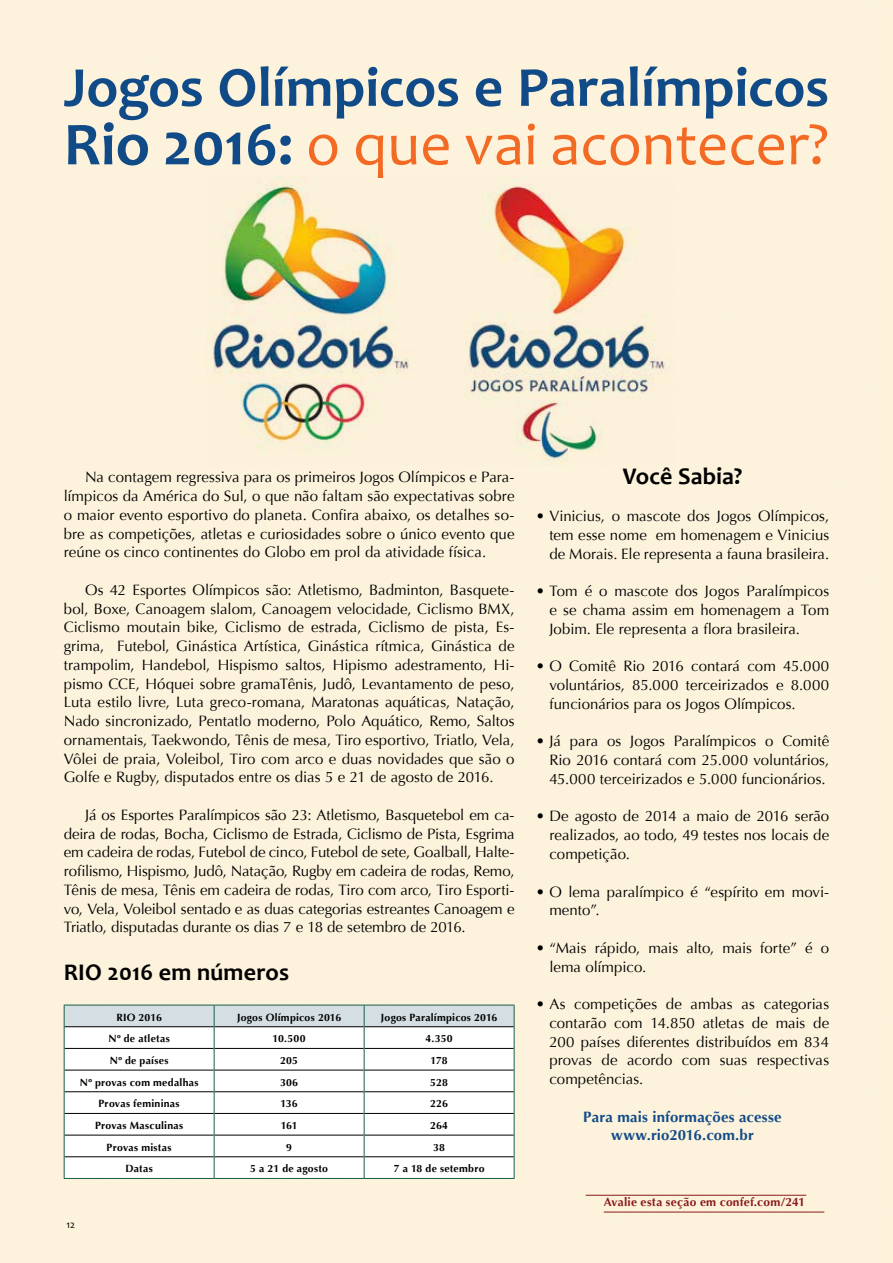
<style>
.page{position:relative;width:893px;height:1263px;background:#fff}
.page>*{position:absolute;margin:0;border:0;box-sizing:border-box;transform-origin:0 0}
.t1{font:61.5px "Candara";color:#f36a24}
.t2{font:700 57px "Candara";letter-spacing:-.005em;color:#104b87}
.t3{font:700 24px "Candara";letter-spacing:.005em;color:#000}
.t4{font:15px/18.8px "Optima";color:#000;text-align:justify}
.t5{font:700 15px/18.8px "Optima";letter-spacing:.01em;color:#124b88;text-align:center}
.t6{font:700 12px "Optima";letter-spacing:.02em;color:#891a1c}
.t7{font:700 10.5px "Optima";letter-spacing:.025em;color:#000}
.t8{font:10.5px "Candara";color:#000}
.s1{font-weight:700;color:#104b87}
</style>
<div class="page">
<img style="left:207px;top:177px;width:467px;height:288px">
<svg style="left:64px;top:1005px;width:451px;height:173px"></svg>
<hr style="left:64px;top:1178px;width:150px;height:1px;background:#195e44">
<hr style="left:214px;top:1178px;width:150px;height:1px;background:#195e44">
<hr style="left:364px;top:1178px;width:150px;height:1px;background:#195e44">
<hr style="left:586px;top:1195px;width:220px;height:1px;background:#891a1c">
<hr style="left:604px;top:1212px;width:220px;height:1px;background:#891a1c">
<h2 class="t2" style="left:64px;top:52px;width:767px">Jogos Olímpicos e Paralímpicos</h2>
<h1 class="t1" style="left:64px;top:106px;width:767px"><span class="s1">Rio 2016:</span> o que vai acontecer?</h1>
<p class="t4" style="left:64px;top:468px;width:452px;text-indent:21px">Na contagem regressiva para os primeiros Jogos Olímpicos e Para&shy;límpicos da América do Sul, o que não faltam são expectativas sobre o maior evento esportivo do planeta. Confira abaixo, os detalhes so&shy;bre as competições, atletas e curiosidades sobre o único evento que reúne os cinco continentes do Globo em prol da atividade física.</p>
<p class="t4" style="left:64px;top:581px;width:452px;text-indent:21px">Os 42 Esportes Olímpicos são: Atletismo, Badminton, Basquete&shy;bol, Boxe, Canoagem slalom, Canoagem velocidade, Ciclismo BMX, Ciclismo moutain bike, Ciclismo de estrada, Ciclismo de pista, Es&shy;grima, Futebol, Ginástica Artística, Ginástica rítmica, Ginástica de trampolim, Handebol, Hispismo saltos, Hipismo adestramento, Hi&shy;pismo CCE, Hóquei sobre gramaTênis, Judô, Levantamento de peso, Luta estilo livre, Luta greco-romana, Maratonas aquáticas, Natação, Nado sincronizado, Pentatlo moderno, Polo Aquático, Remo, Saltos ornamentais, Taekwondo, Tênis de mesa, Tiro esportivo, Triatlo, Vela, Vôlei de praia, Voleibol, Tiro com arco e duas novidades que são o Golfe e Rugby, disputados entre os dias 5 e 21 de agosto de 2016.</p>
<p class="t4" style="left:64px;top:806px;width:452px;text-indent:21px">Já os Esportes Paralímpicos são 23: Atletismo, Basquetebol em ca&shy;deira de rodas, Bocha, Ciclismo de Estrada, Ciclismo de Pista, Esgrima em cadeira de rodas, Futebol de cinco, Futebol de sete, Goalball, Halte&shy;rofilismo, Hispismo, Judô, Natação, Rugby em cadeira de rodas, Remo, Tênis de mesa, Tênis em cadeira de rodas, Tiro com arco, Tiro Esporti&shy;vo, Vela, Voleibol sentado e as duas categorias estreantes Canoagem e Triatlo, disputadas durante os dias 7 e 18 de setembro de 2016.</p>
<h3 class="t3" style="left:64px;top:957px;width:227px">RIO 2016 em números</h3>
<p class="t7" style="left:116px;top:1011px;width:47px">RIO 2016</p>
<p class="t7" style="left:237px;top:1011px;width:106px">Jogos Olímpicos 2016</p>
<p class="t7" style="left:381px;top:1011px;width:118px">Jogos Paralímpicos 2016</p>
<p class="t7" style="left:109px;top:1033px;width:63px">Nº de atletas</p>
<p class="t7" style="left:273px;top:1033px;width:35px">10.500</p>
<p class="t7" style="left:426px;top:1033px;width:29px">4.350</p>
<p class="t7" style="left:110px;top:1054px;width:60px">Nº de países</p>
<p class="t7" style="left:280px;top:1054px;width:19px">205</p>
<p class="t7" style="left:431px;top:1054px;width:19px">178</p>
<p class="t7" style="left:80px;top:1076px;width:120px">Nº provas com medalhas</p>
<p class="t7" style="left:280px;top:1076px;width:20px">306</p>
<p class="t7" style="left:430px;top:1076px;width:19px">528</p>
<p class="t7" style="left:99px;top:1098px;width:83px">Provas femininas</p>
<p class="t7" style="left:281px;top:1098px;width:19px">136</p>
<p class="t7" style="left:430px;top:1098px;width:19px">226</p>
<p class="t7" style="left:95px;top:1119px;width:90px">Provas Masculinas</p>
<p class="t7" style="left:281px;top:1119px;width:18px">161</p>
<p class="t7" style="left:430px;top:1119px;width:19px">264</p>
<p class="t7" style="left:107px;top:1141px;width:67px">Provas mistas</p>
<p class="t7" style="left:286px;top:1141px;width:7px">9</p>
<p class="t7" style="left:433px;top:1141px;width:13px">38</p>
<p class="t7" style="left:125px;top:1163px;width:29px">Datas</p>
<p class="t7" style="left:250px;top:1163px;width:79px">5 a 21 de agosto</p>
<p class="t7" style="left:394px;top:1163px;width:92px">7 a 18 de setembro</p>
<p class="t8" style="left:67px;top:1217px;width:10px">12</p>
<h3 class="t3" style="left:623px;top:461px;width:121px">Você Sabia?</h3>
<p class="t4" style="left:549px;top:507px;width:281px;text-indent:-14px">• Vinicius, o mascote dos Jogos Olímpicos, tem esse nome em homenagem e Vinicius de Morais. Ele representa a fauna brasileira.</p>
<p class="t4" style="left:549px;top:582px;width:281px;text-indent:-14px">• Tom é o mascote dos Jogos Paralímpicos e se chama assim em homenagem a Tom Jobim. Ele representa a flora brasileira.</p>
<p class="t4" style="left:549px;top:657px;width:281px;text-indent:-14px">• O Comitê Rio 2016 contará com 45.000 voluntários, 85.000 terceirizados e 8.000 funcionários para os Jogos Olímpicos.</p>
<p class="t4" style="left:549px;top:732px;width:281px;text-indent:-14px">• Já para os Jogos Paralímpicos o Comitê Rio 2016 contará com 25.000 voluntários, 45.000 terceirizados e 5.000 funcionários.</p>
<p class="t4" style="left:549px;top:807px;width:281px;text-indent:-14px">• De agosto de 2014 a maio de 2016 serão realizados, ao todo, 49 testes nos locais de competição.</p>
<p class="t4" style="left:549px;top:882px;width:281px;text-indent:-14px">• O lema paralímpico é “espírito em movi&shy;mento”.</p>
<p class="t4" style="left:549px;top:938px;width:281px;text-indent:-14px">• “Mais rápido, mais alto, mais forte” é o lema olímpico.</p>
<p class="t4" style="left:549px;top:995px;width:281px;text-indent:-14px">• As competições de ambas as categorias contarão com 14.850 atletas de mais de 200 países diferentes distribuídos em 834 provas de acordo com suas respectivas competências.</p>
<p class="t5" style="left:583px;top:1107px;width:200px">Para mais informações acesse www.rio2016.com.br</p>
<p class="t6" style="left:604px;top:1195px;width:203px">Avalie esta seção em confef.com/241</p>
</div>
